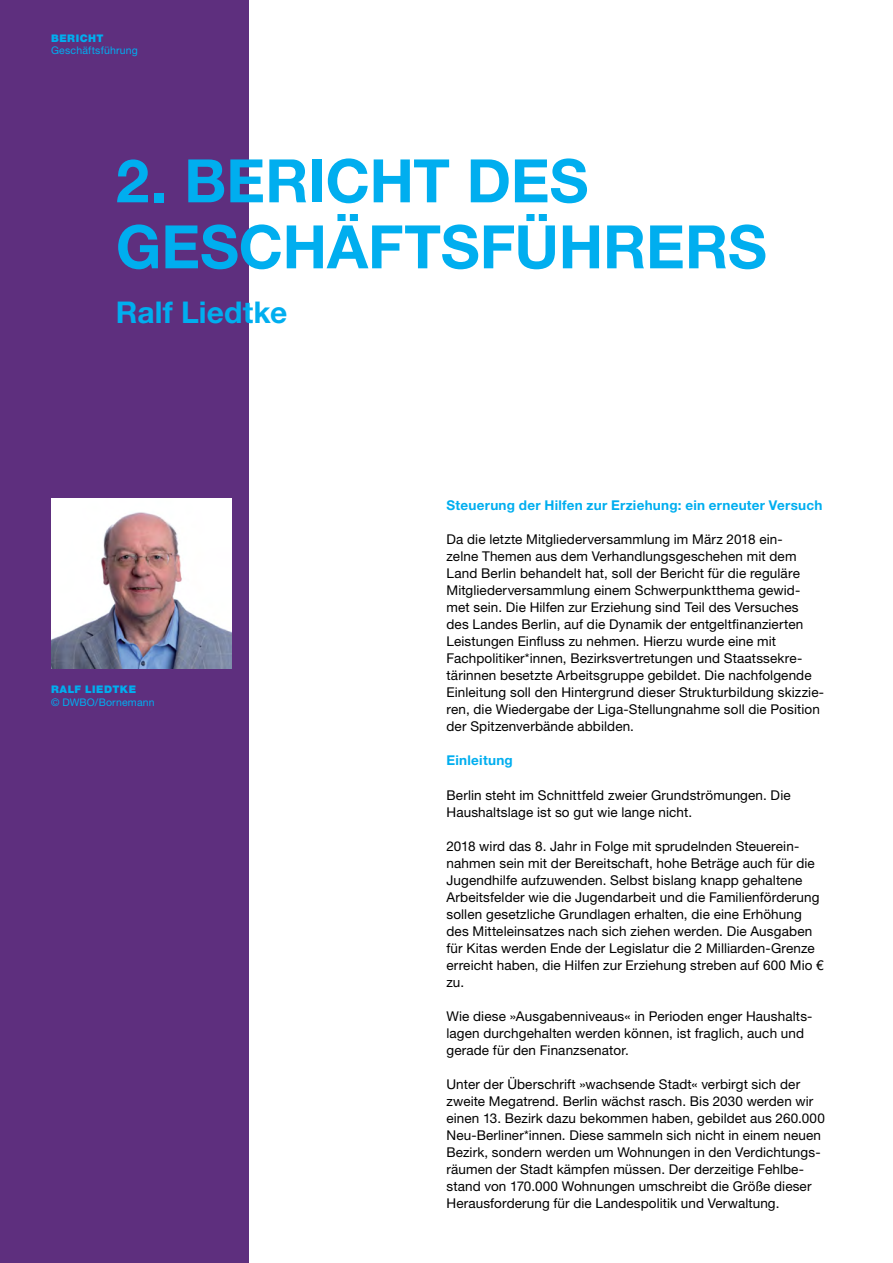
<style>
.page{position:relative;width:893px;height:1263px;background:#fff}
.page>*{position:absolute;margin:0;border:0;box-sizing:border-box;transform-origin:0 0}
.t1{font:700 60px/66px "Helvetica Neue LT Pro";letter-spacing:-.005em;color:#00aeef}
.t2{font:700 30px "Helvetica Neue LT Pro";color:#00aeef}
.t3{font:13.5px/17px "Helvetica Neue LT Pro";letter-spacing:.01em;color:#000}
.t4{font:700 13.5px "Helvetica Neue LT Pro";color:#00aeef}
.t5{font:10.5px "Helvetica Neue LT Pro";letter-spacing:.02em;color:#00aeef}
.t6{font:900 10.5px "Helvetica Neue LT Pro";letter-spacing:.05em;color:#00aeef}
</style>
<div class="page">
<div style="left:0;top:0;width:249px;height:1263px;background:#5e2f7e"></div>
<img style="left:51px;top:499px;width:181px;height:170px">
<p class="t6" style="left:51px;top:31px;width:54px">BERICHT</p>
<p class="t5" style="left:51px;top:44px;width:88px">Geschäftsführung</p>
<h1 class="t1" style="left:116px;top:146px;width:652px">2. Bericht des<br>Geschäftsführers</h1>
<h2 class="t2" style="left:116px;top:294px;width:173px">Ralf Liedtke</h2>
<p class="t6" style="left:51px;top:683px;width:87px">RALF LIEDTKE</p>
<p class="t5" style="left:51px;top:696px;width:105px">© DWBO/Bornemann</p>
<p class="t4" style="left:446px;top:497px;width:378px">Steuerung der Hilfen zur Erziehung: ein erneuter Versuch</p>
<p class="t3" style="left:446px;top:531px;width:379px">Da die letzte Mitgliederversammlung im März 2018 ein-<br>zelne Themen aus dem Verhandlungsgeschehen mit dem Land Berlin behandelt hat, soll der Bericht für die reguläre Mitgliederversammlung einem Schwerpunktthema gewid&shy;met sein. Die Hilfen zur Erziehung sind Teil des Versuches des Landes Berlin, auf die Dynamik der entgeltfinanzierten Leistungen Einfluss zu nehmen. Hierzu wurde eine mit Fachpolitiker*innen, Bezirksvertretungen und Staatssekre&shy;tärinnen besetzte Arbeitsgruppe gebildet. Die nachfolgende Einleitung soll den Hintergrund dieser Strukturbildung skizzie&shy;ren, die Wiedergabe der Liga-Stellungnahme soll die Position der Spitzenverbände abbilden.</p>
<p class="t4" style="left:446px;top:752px;width:68px">Einleitung</p>
<p class="t3" style="left:446px;top:786px;width:346px">Berlin steht im Schnittfeld zweier Grundströmungen. Die<br>Haushaltslage ist so gut wie lange nicht.</p>
<p class="t3" style="left:446px;top:837px;width:379px">2018 wird das 8. Jahr in Folge mit sprudelnden Steuerein&shy;nahmen sein mit der Bereitschaft, hohe Beträge auch für die Jugendhilfe aufzuwenden. Selbst bislang knapp gehaltene Arbeitsfelder wie die Jugendarbeit und die Familienförderung sollen gesetzliche Grundlagen erhalten, die eine Erhöhung des Mitteleinsatzes nach sich ziehen werden. Die Ausgaben für Kitas werden Ende der Legislatur die 2 Milliarden-Grenze erreicht haben, die Hilfen zur Erziehung streben auf 600 Mio € zu.</p>
<p class="t3" style="left:446px;top:1007px;width:367px">Wie diese »Ausgabenniveaus« in Perioden enger Haushalts&shy;lagen durchgehalten werden können, ist fraglich, auch und gerade für den Finanzsenator.</p>
<p class="t3" style="left:446px;top:1075px;width:380px">Unter der Überschrift »wachsende Stadt« verbirgt sich der zweite Megatrend. Berlin wächst rasch. Bis 2030 werden wir einen 13. Bezirk dazu bekommen haben, gebildet aus 260.000<br>Neu-Berliner*innen. Diese sammeln sich nicht in einem neuen Bezirk, sondern werden um Wohnungen in den Verdichtungs&shy;räumen der Stadt kämpfen müssen. Der derzeitige Fehlbe&shy;stand von 170.000 Wohnungen umschreibt die Größe dieser Herausforderung für die Landespolitik und Verwaltung.</p>
</div>
